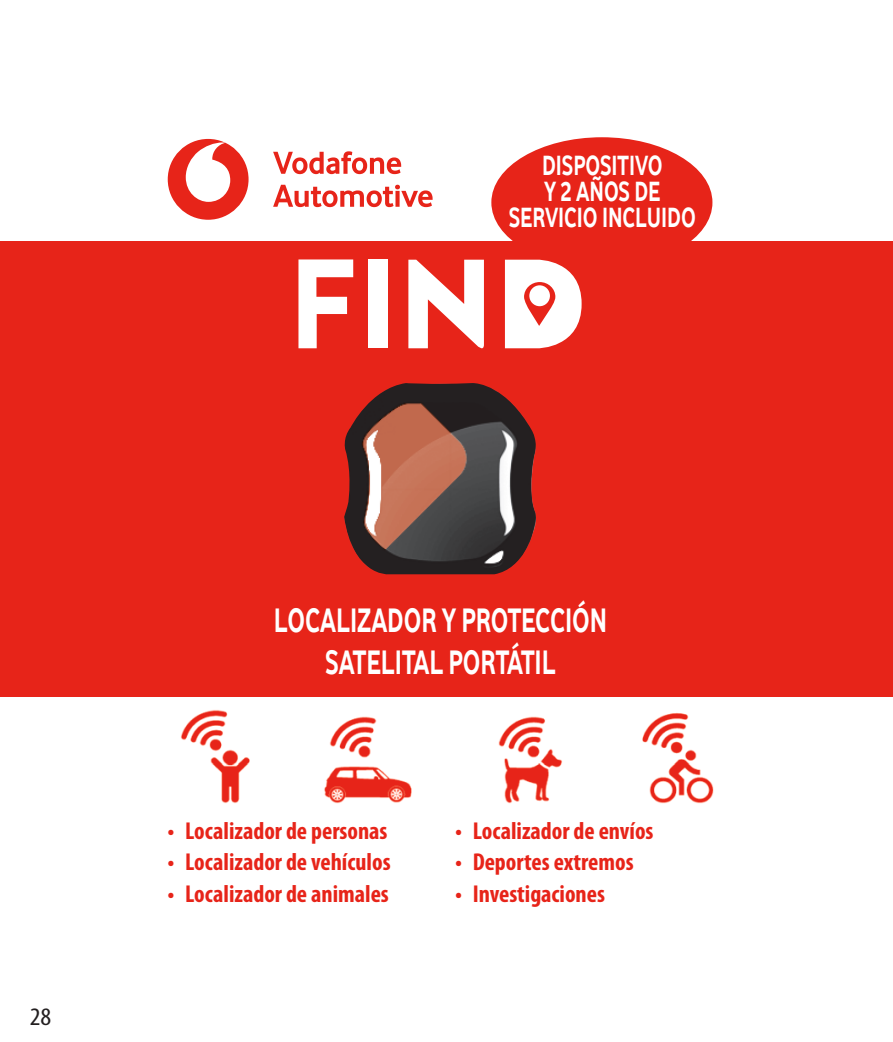
<style>
.page{position:relative;width:893px;height:1042px;background:#fff}
.page>*{position:absolute;margin:0;border:0;box-sizing:border-box;transform-origin:0 0}
.t1{font:700 35px/42px "Vodafone Rg";color:#fff;text-align:center;scale:.75 1}
.t2{font:700 28.7px/25.9px "Vodafone Rg";color:#fff;text-align:center;scale:.77 1}
.t3{font:condensed 25.2px "Myriad Pro";color:#231f20;scale:1.11 1}
.t4{font:700 condensed 24.5px "Myriad Pro";color:#e72419}
</style>
<div class="page">
<div style="left:491px;top:137px;width:221px;height:131px;background:#e72419;border-radius:50%"></div>
<div style="left:0;top:242px;width:893px;height:455px;background:#e72419"></div>
<img style="left:344px;top:383px;width:192px;height:192px">
<img style="left:181px;top:710px;width:69px;height:94px">
<img style="left:324px;top:716px;width:88px;height:88px">
<img style="left:498px;top:716px;width:65px;height:88px">
<img style="left:642px;top:713px;width:72px;height:91px">
<svg style="left:298px;top:259px;width:55px;height:89px"></svg>
<div style="left:368px;top:259px;width:19px;height:89px;background:#fff"></div>
<svg style="left:408px;top:260px;width:76px;height:89px"></svg>
<svg style="left:505px;top:260px;width:77px;height:88px"></svg>
<div style="left:529px;top:285px;width:21px;height:21px;background:#fff;border-radius:50%"></div>
<div style="left:168px;top:139px;width:81px;height:81px;background:#e72419;border-radius:50%"></div>
<svg style="left:186px;top:142px;width:44px;height:60px"></svg>
<svg style="left:273px;top:151px;width:128px;height:23px"></svg>
<svg style="left:273px;top:185px;width:160px;height:22px"></svg>
<p class="t2" style="left:509px;top:153px;width:245px">DISPOSITIVO<br>Y 2 AÑOS DE<br>SERVICIO INCLUIDO</p>
<p class="t3" style="left:30px;top:1001px;width:21px">28</p>
<h1 class="t1" style="left:274px;top:599px;width:446px">LOCALIZADOR Y PROTECCIÓN<br>SATELITAL PORTÁTIL</h1>
<p class="t4" style="left:168px;top:815px;width:221px">• Localizador de personas</p>
<p class="t4" style="left:168px;top:846px;width:224px">• Localizador de vehículos</p>
<p class="t4" style="left:168px;top:878px;width:223px">• Localizador de animales</p>
<p class="t4" style="left:455px;top:815px;width:200px">• Localizador de envíos</p>
<p class="t4" style="left:455px;top:846px;width:180px">• Deportes extremos</p>
<p class="t4" style="left:455px;top:878px;width:151px">• Investigaciones</p>
</div>
